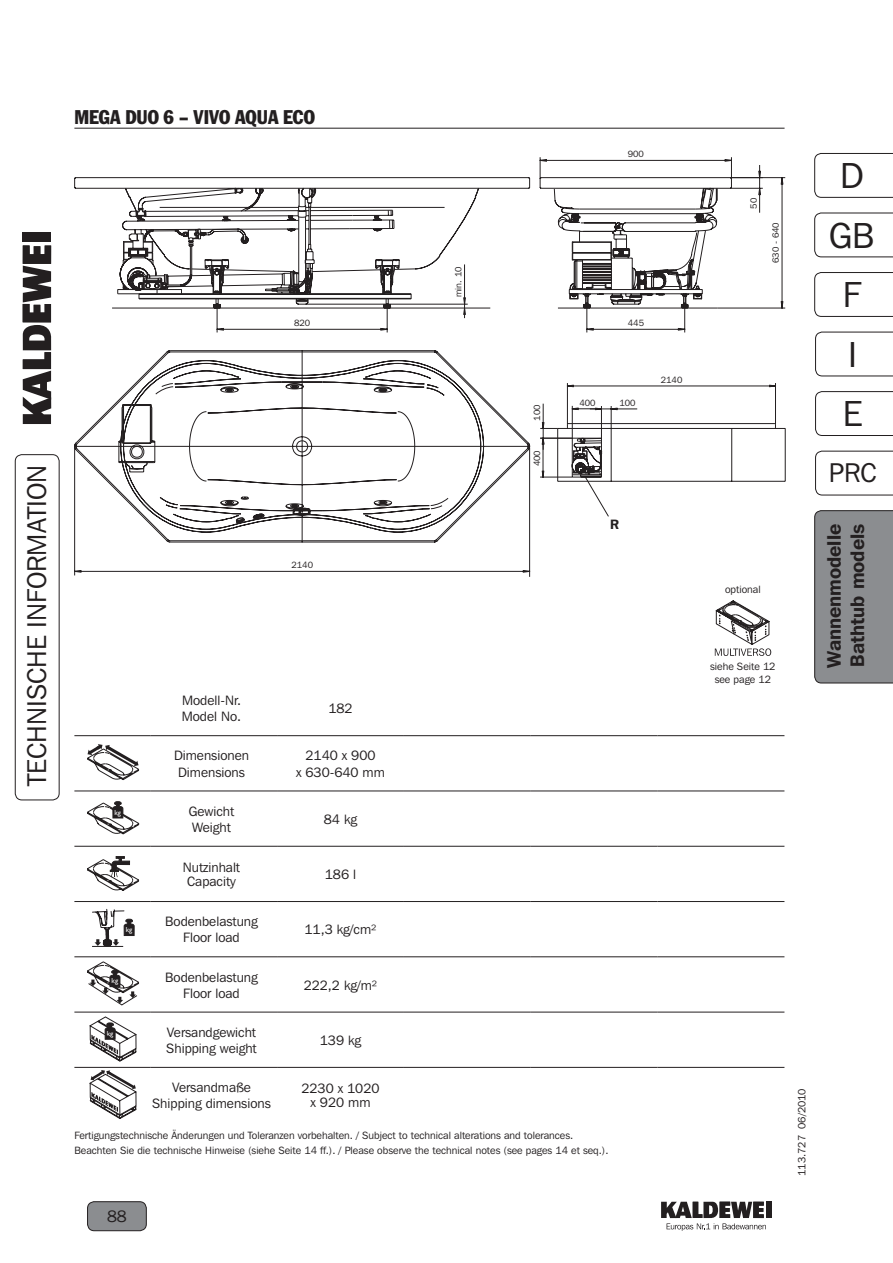
<style>
.page{position:relative;width:893px;height:1263px;background:#fff}
.page>*{position:absolute;margin:0;border:0;box-sizing:border-box;transform-origin:0 0}
.t1{font:36px "Franklin Gothic IT Cby BT";color:#231f20}
.t2{font:27px "Franklin Gothic IT Cby BT";color:#231f20}
.t3{font:600 19.5px/23.4px "Franklin Gothic IT Cby BT";color:#231f20}
.t4{font:condensed 19.5px "Franklin Gothic";color:#231f20}
.t5{font:16.5px "Franklin Gothic IT Cby BT";color:#231f20}
.t6{font:13.5px/16.2px "Franklin Gothic IT Cby BT";color:#231f20;text-align:center}
.t7{font:600 13.5px "Franklin Gothic IT Cby BT";color:#231f20}
.t8{font:10.5px/15px "Franklin Gothic IT Cby BT";color:#231f20}
.t9{font:9px "Franklin Gothic IT Cby BT";color:#231f20}
.t10{font:7.35px "Gill Sans";letter-spacing:-.015em;color:#fff}
</style>
<div class="page">
<svg style="left:87px;top:1201px;width:60px;height:30px;background:#858789"></svg>
<div style="left:814px;top:510px;width:79px;height:174px;background:#8b8d90"></div>
<svg style="left:15px;top:454px;width:44px;height:347px"></svg>
<div style="left:23px;top:232px;width:28px;height:10px;background:#231f20"></div>
<svg style="left:23px;top:245px;width:28px;height:179px"></svg>
<div style="left:766px;top:1202px;width:6px;height:16px;background:#231f20"></div>
<svg style="left:661px;top:1202px;width:105px;height:29px"></svg>
<svg style="left:814px;top:153px;width:79px;height:44px"></svg>
<div style="left:819px;top:160px;width:65px;height:30px;background:#fff"></div>
<svg style="left:814px;top:212px;width:79px;height:45px"></svg>
<svg style="left:814px;top:272px;width:79px;height:44px"></svg>
<svg style="left:815px;top:331px;width:78px;height:45px"></svg>
<svg style="left:815px;top:391px;width:78px;height:44px"></svg>
<svg style="left:815px;top:450px;width:78px;height:45px"></svg>
<hr style="left:74px;top:128px;width:710px;height:1px;background:#231f20">
<hr style="left:74px;top:735px;width:76px;height:1px;background:#231f20">
<hr style="left:150px;top:735px;width:127px;height:1px;background:#231f20">
<hr style="left:277px;top:735px;width:127px;height:1px;background:#231f20">
<hr style="left:404px;top:735px;width:127px;height:1px;background:#231f20">
<hr style="left:531px;top:735px;width:127px;height:1px;background:#231f20">
<hr style="left:658px;top:735px;width:126px;height:1px;background:#231f20">
<hr style="left:74px;top:790px;width:76px;height:1px;background:#231f20">
<hr style="left:150px;top:790px;width:127px;height:1px;background:#231f20">
<hr style="left:277px;top:790px;width:127px;height:1px;background:#231f20">
<hr style="left:404px;top:790px;width:127px;height:1px;background:#231f20">
<hr style="left:531px;top:790px;width:127px;height:1px;background:#231f20">
<hr style="left:658px;top:790px;width:126px;height:1px;background:#231f20">
<hr style="left:74px;top:846px;width:76px;height:1px;background:#231f20">
<hr style="left:150px;top:846px;width:127px;height:1px;background:#231f20">
<hr style="left:277px;top:846px;width:127px;height:1px;background:#231f20">
<hr style="left:404px;top:846px;width:127px;height:1px;background:#231f20">
<hr style="left:531px;top:846px;width:127px;height:1px;background:#231f20">
<hr style="left:658px;top:846px;width:126px;height:1px;background:#231f20">
<hr style="left:74px;top:901px;width:76px;height:1px;background:#231f20">
<hr style="left:150px;top:901px;width:127px;height:1px;background:#231f20">
<hr style="left:277px;top:901px;width:127px;height:1px;background:#231f20">
<hr style="left:404px;top:901px;width:127px;height:1px;background:#231f20">
<hr style="left:531px;top:901px;width:127px;height:1px;background:#231f20">
<hr style="left:658px;top:901px;width:126px;height:1px;background:#231f20">
<hr style="left:74px;top:956px;width:76px;height:1px;background:#231f20">
<hr style="left:150px;top:956px;width:127px;height:1px;background:#231f20">
<hr style="left:277px;top:956px;width:127px;height:1px;background:#231f20">
<hr style="left:404px;top:956px;width:127px;height:1px;background:#231f20">
<hr style="left:531px;top:956px;width:127px;height:1px;background:#231f20">
<hr style="left:658px;top:956px;width:126px;height:1px;background:#231f20">
<hr style="left:74px;top:1012px;width:76px;height:1px;background:#231f20">
<hr style="left:150px;top:1012px;width:127px;height:1px;background:#231f20">
<hr style="left:277px;top:1012px;width:127px;height:1px;background:#231f20">
<hr style="left:404px;top:1012px;width:127px;height:1px;background:#231f20">
<hr style="left:531px;top:1012px;width:127px;height:1px;background:#231f20">
<hr style="left:658px;top:1012px;width:126px;height:1px;background:#231f20">
<hr style="left:74px;top:1067px;width:76px;height:1px;background:#231f20">
<hr style="left:150px;top:1067px;width:127px;height:1px;background:#231f20">
<hr style="left:277px;top:1067px;width:127px;height:1px;background:#231f20">
<hr style="left:404px;top:1067px;width:127px;height:1px;background:#231f20">
<hr style="left:531px;top:1067px;width:127px;height:1px;background:#231f20">
<hr style="left:658px;top:1067px;width:126px;height:1px;background:#231f20">
<svg style="left:87px;top:744px;width:52px;height:36px"></svg>
<svg style="left:87px;top:801px;width:52px;height:33px"></svg>
<svg style="left:87px;top:856px;width:52px;height:35px"></svg>
<svg style="left:92px;top:909px;width:42px;height:37px"></svg>
<hr style="left:92px;top:946px;width:31px;height:1px;background:#231f20">
<svg style="left:87px;top:961px;width:52px;height:44px"></svg>
<svg style="left:90px;top:1016px;width:46px;height:45px"></svg>
<svg style="left:90px;top:1070px;width:47px;height:49px"></svg>
<svg style="left:715px;top:600px;width:56px;height:56px"></svg>
<svg style="left:540px;top:157px;width:245px;height:152px"></svg>
<svg style="left:119px;top:165px;width:644px;height:168px"></svg>
<svg style="left:310px;top:350px;width:199px;height:73px"></svg>
<svg style="left:95px;top:350px;width:215px;height:73px"></svg>
<svg style="left:74px;top:423px;width:711px;height:154px"></svg>
<svg style="left:540px;top:383px;width:236px;height:134px"></svg>
<h2 class="t2" style="left:20px;top:786px;width:323px;rotate:-90deg">TECHNISCHE INFORMATION</h2>
<h3 class="t4" style="left:74px;top:105px;width:242px">MEGA DUO 6 - VIVO AQUA ECO</h3>
<p class="t9" style="left:294px;top:317px;width:18px">820</p>
<p class="t9" style="left:292px;top:559px;width:23px">2140</p>
<p class="t9" style="left:453px;top:297px;width:32px;rotate:-90deg">min. 10</p>
<p class="t9" style="left:628px;top:149px;width:18px">900</p>
<p class="t9" style="left:532px;top:421px;width:18px;rotate:-90deg">100</p>
<p class="t9" style="left:531px;top:466px;width:18px;rotate:-90deg">400</p>
<p class="t9" style="left:628px;top:317px;width:18px">445</p>
<p class="t9" style="left:579px;top:397px;width:18px">400</p>
<p class="t9" style="left:619px;top:397px;width:18px">100</p>
<p class="t9" style="left:661px;top:374px;width:23px">2140</p>
<p class="t7" style="left:610px;top:515px;width:10px">R</p>
<p class="t6" style="left:182px;top:692px;width:61px;text-align:left">Modell-Nr.<br>Model No.</p>
<p class="t6" style="left:328px;top:700px;width:26px">182</p>
<p class="t6" style="left:174px;top:747px;width:77px">Dimensionen<br>Dimensions</p>
<p class="t6" style="left:296px;top:747px;width:90px">2140 x 900<br>x 630-640 mm</p>
<p class="t10" style="left:115px;top:808px;width:8px">kg</p>
<p class="t6" style="left:189px;top:803px;width:47px;text-align:left">Gewicht<br>Weight</p>
<p class="t6" style="left:324px;top:811px;width:35px">84 kg</p>
<p class="t6" style="left:183px;top:860px;width:59px;line-height:14.4px">Nutzinhalt<br>Capacity</p>
<p class="t6" style="left:325px;top:866px;width:33px">186 l</p>
<p class="t10" style="left:126px;top:925px;width:8px">kg</p>
<p class="t6" style="left:165px;top:913px;width:94px">Bodenbelastung<br>Floor load</p>
<p class="t6" style="left:305px;top:921px;width:73px">11,3 kg/cm²</p>
<p class="t10" style="left:112px;top:977px;width:8px">kg</p>
<p class="t6" style="left:165px;top:968px;width:94px">Bodenbelastung<br>Floor load</p>
<p class="t6" style="left:304px;top:976px;width:75px">222,2 kg/m²</p>
<p class="t10" style="left:107px;top:1029px;width:8px">kg</p>
<p class="t6" style="left:166px;top:1024px;width:92px;text-align:left">Versandgewicht<br>Shipping weight</p>
<p class="t6" style="left:320px;top:1032px;width:43px">139 kg</p>
<p class="t6" style="left:152px;top:1079px;width:120px">Versandmaße<br>Shipping dimensions</p>
<p class="t6" style="left:302px;top:1081px;width:79px;line-height:14.4px">2230 x 1020 x 920 mm</p>
<p class="t8" style="left:74px;top:1128px;width:536px">Fertigungstechnische Änderungen und Toleranzen vorbehalten. / Subject to technical alterations and tolerances.<br>Beachten Sie die technische Hinweise (siehe Seite 14 ff.). / Please observe the technical notes (see pages 14 et seq.).</p>
<h3 class="t5" style="left:107px;top:1206px;width:21px">88</h3>
<p class="t9" style="left:748px;top:209px;width:12px;rotate:-90deg">50</p>
<p class="t9" style="left:770px;top:263px;width:42px;rotate:-90deg">630 - 640</p>
<p class="t8" style="left:725px;top:582px;width:37px">optional</p>
<p class="t8" style="left:710px;top:660px;width:67px;line-height:12.6px;text-align:center">siehe Seite 12 see page 12</p>
<h1 class="t1" style="left:840px;top:153px;width:25px">D</h1>
<h1 class="t1" style="left:829px;top:213px;width:47px">GB</h1>
<h1 class="t1" style="left:843px;top:272px;width:20px">F</h1>
<h1 class="t1" style="left:848px;top:332px;width:10px">I</h1>
<h1 class="t1" style="left:843px;top:391px;width:21px">E</h1>
<h2 class="t2" style="left:829px;top:456px;width:49px">PRC</h2>
<h3 class="t3" style="left:822px;top:668px;width:145px;rotate:-90deg">Wannenmodelle<br>Bathtub models</h3>
<p class="t8" style="left:794px;top:1176px;width:89px;rotate:-90deg">113.727 06/2010</p>
</div>
